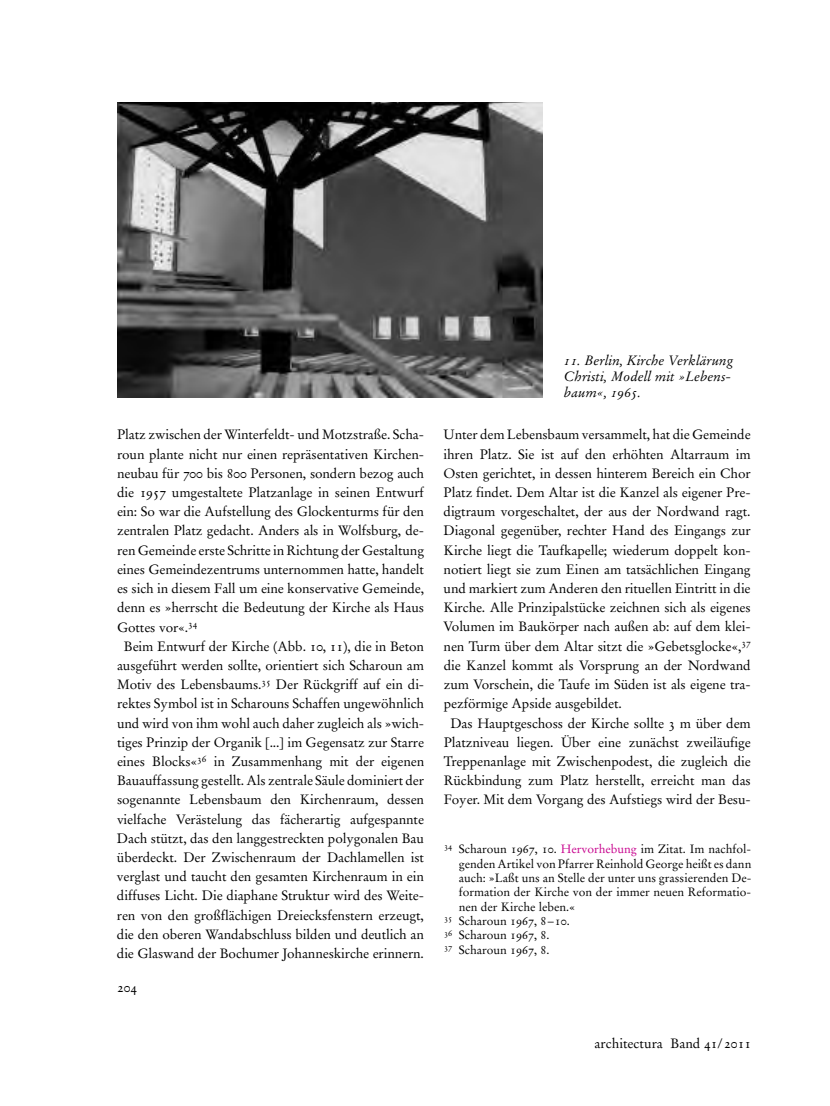
<style>
.page{position:relative;width:830px;height:1106px;background:#fff}
.page>*{position:absolute;margin:0;border:0;box-sizing:border-box;transform-origin:0 0}
.t1{font:13.5px "Stempel Garamond Roman Os F";letter-spacing:-.01em;color:#000}
.t2{font:13.5px/16px "Stempel Garamond Italic Os F";color:#000}
.t3{font:13.5px "Stempel Garamond";color:#000}
.t4{font:13.5px "Stempel Garamond Roman SC";color:#000}
.t5{font:12px "Stempel Garamond Roman Os F";color:#000}
.s1{color:#c7008d}
.s2{font-family:"Stempel Garamond Roman SC"}
</style>
<div class="page">
<img style="left:117px;top:102px;width:425px;height:295px">
<p class="t1" style="left:117px;top:429px;width:308px">Platz zwischen der Winterfeldt- und Motzstraße. Scha-</p>
<p class="t1" style="left:117px;top:448px;width:308px">roun plante nicht nur einen repräsentativen Kirchen-</p>
<p class="t1" style="left:117px;top:467px;width:308px">neubau für 700 bis 800 Personen, sondern bezog auch</p>
<p class="t1" style="left:117px;top:486px;width:308px">die 1957 umgestaltete Platzanlage in seinen Entwurf</p>
<p class="t1" style="left:117px;top:506px;width:308px">ein: So war die Aufstellung des Glockenturms für den</p>
<p class="t1" style="left:117px;top:525px;width:308px">zentralen Platz gedacht. Anders als in Wolfsburg, de-</p>
<p class="t1" style="left:117px;top:544px;width:308px">ren Gemeinde erste Schritte in Richtung der Gestaltung</p>
<p class="t1" style="left:117px;top:563px;width:308px">eines Gemeindezentrums unternommen hatte, handelt</p>
<p class="t1" style="left:117px;top:582px;width:308px">es sich in diesem Fall um eine konservative Gemeinde,</p>
<p class="t1" style="left:117px;top:602px;width:308px">denn es »herrscht die Bedeutung der Kirche als Haus</p>
<p class="t1" style="left:117px;top:621px;width:82px">Gottes vor«.<sup>34</sup></p>
<p class="t1" style="left:124px;top:640px;width:302px">Beim Entwurf der Kirche (Abb. 10, 11), die in Beton</p>
<p class="t1" style="left:117px;top:659px;width:308px">ausgeführt werden sollte, orientiert sich Scharoun am</p>
<p class="t1" style="left:117px;top:678px;width:308px">Motiv des Lebensbaums.<sup>35</sup> Der Rückgriff auf ein di-</p>
<p class="t1" style="left:117px;top:698px;width:308px">rektes Symbol ist in Scharouns Schaffen ungewöhnlich</p>
<p class="t1" style="left:117px;top:717px;width:308px">und wird von ihm wohl auch daher zugleich als »wich-</p>
<p class="t1" style="left:117px;top:736px;width:308px">tiges Prinzip der Organik [...] im Gegensatz zur Starre</p>
<p class="t1" style="left:117px;top:755px;width:308px">eines Blocks«<sup>36</sup> in Zusammenhang mit der eigenen</p>
<p class="t1" style="left:117px;top:774px;width:308px">Bauauffassung gestellt. Als zentrale Säule dominiert der</p>
<p class="t1" style="left:117px;top:794px;width:308px">sogenannte Lebensbaum den Kirchenraum, dessen</p>
<p class="t1" style="left:117px;top:813px;width:308px">vielfache Verästelung das fächerartig aufgespannte</p>
<p class="t1" style="left:117px;top:832px;width:308px">Dach stützt, das den langgestreckten polygonalen Bau</p>
<p class="t1" style="left:117px;top:851px;width:308px">überdeckt. Der Zwischenraum der Dachlamellen ist</p>
<p class="t1" style="left:117px;top:870px;width:308px">verglast und taucht den gesamten Kirchenraum in ein</p>
<p class="t1" style="left:117px;top:890px;width:308px">diffuses Licht. Die diaphane Struktur wird des Weite-</p>
<p class="t1" style="left:117px;top:909px;width:308px">ren von den großflächigen Dreiecksfenstern erzeugt,</p>
<p class="t1" style="left:117px;top:928px;width:308px">die den oberen Wandabschluss bilden und deutlich an</p>
<p class="t1" style="left:117px;top:947px;width:308px">die Glaswand der Bochumer Johanneskirche erinnern.</p>
<p class="t4" style="left:117px;top:981px;width:22px">204</p>
<p class="t2" style="left:563px;top:353px;width:171px">11. Berlin, Kirche Verklärung<br>Christi, Modell mit »Lebens&shy;baum«, 1965.</p>
<p class="t1" style="left:443px;top:429px;width:308px">Unter dem Lebensbaum versammelt, hat die Gemeinde</p>
<p class="t1" style="left:443px;top:448px;width:308px">ihren Platz. Sie ist auf den erhöhten Altarraum im</p>
<p class="t1" style="left:443px;top:467px;width:308px">Osten gerichtet, in dessen hinterem Bereich ein Chor</p>
<p class="t1" style="left:443px;top:486px;width:308px">Platz findet. Dem Altar ist die Kanzel als eigener Pre-</p>
<p class="t1" style="left:443px;top:506px;width:308px">digtraum vorgeschaltet, der aus der Nordwand ragt.</p>
<p class="t1" style="left:443px;top:525px;width:308px">Diagonal gegenüber, rechter Hand des Eingangs zur</p>
<p class="t1" style="left:443px;top:544px;width:308px">Kirche liegt die Taufkapelle; wiederum doppelt kon-</p>
<p class="t1" style="left:443px;top:563px;width:308px">notiert liegt sie zum Einen am tatsächlichen Eingang</p>
<p class="t1" style="left:443px;top:582px;width:308px">und markiert zum Anderen den rituellen Eintritt in die</p>
<p class="t1" style="left:443px;top:602px;width:308px">Kirche. Alle Prinzipalstücke zeichnen sich als eigenes</p>
<p class="t1" style="left:443px;top:621px;width:308px">Volumen im Baukörper nach außen ab: auf dem klei-</p>
<p class="t1" style="left:443px;top:640px;width:309px">nen Turm über dem Altar sitzt die »Gebetsglocke«,<sup>37</sup></p>
<p class="t1" style="left:443px;top:659px;width:308px">die Kanzel kommt als Vorsprung an der Nordwand</p>
<p class="t1" style="left:443px;top:678px;width:308px">zum Vorschein, die Taufe im Süden ist als eigene tra-</p>
<p class="t1" style="left:443px;top:698px;width:179px">pezförmige Apside ausgebildet.</p>
<p class="t1" style="left:450px;top:717px;width:302px">Das Hauptgeschoss der Kirche sollte 3 m über dem</p>
<p class="t1" style="left:443px;top:736px;width:308px">Platzniveau liegen. Über eine zunächst zweiläufige</p>
<p class="t1" style="left:443px;top:755px;width:308px">Treppenanlage mit Zwischenpodest, die zugleich die</p>
<p class="t1" style="left:443px;top:774px;width:308px">Rückbindung zum Platz herstellt, erreicht man das</p>
<p class="t1" style="left:443px;top:794px;width:308px">Foyer. Mit dem Vorgang des Aufstiegs wird der Besu-</p>
<p class="t5" style="left:444px;top:843px;width:308px"><sup>34</sup> Scharoun 1967, 10. <span class="s1">Hervorhebung</span> im Zitat. Im nachfol-</p>
<p class="t5" style="left:458px;top:858px;width:294px">genden Artikel von Pfarrer Reinhold George heißt es dann</p>
<p class="t5" style="left:458px;top:872px;width:294px">auch: »Laßt uns an Stelle der unter uns grassierenden De-</p>
<p class="t5" style="left:458px;top:887px;width:294px">formation der Kirche von der immer neuen Reformatio-</p>
<p class="t5" style="left:458px;top:901px;width:118px">nen der Kirche leben.«</p>
<p class="t5" style="left:444px;top:915px;width:127px"><sup>35</sup> Scharoun 1967, 8–10.</p>
<p class="t5" style="left:444px;top:930px;width:107px"><sup>36</sup> Scharoun 1967, 8.</p>
<p class="t5" style="left:444px;top:944px;width:107px"><sup>37</sup> Scharoun 1967, 8.</p>
<p class="t3" style="left:594px;top:1038px;width:158px">architectura Band <span class="s2">41/2011</span></p>
</div>
